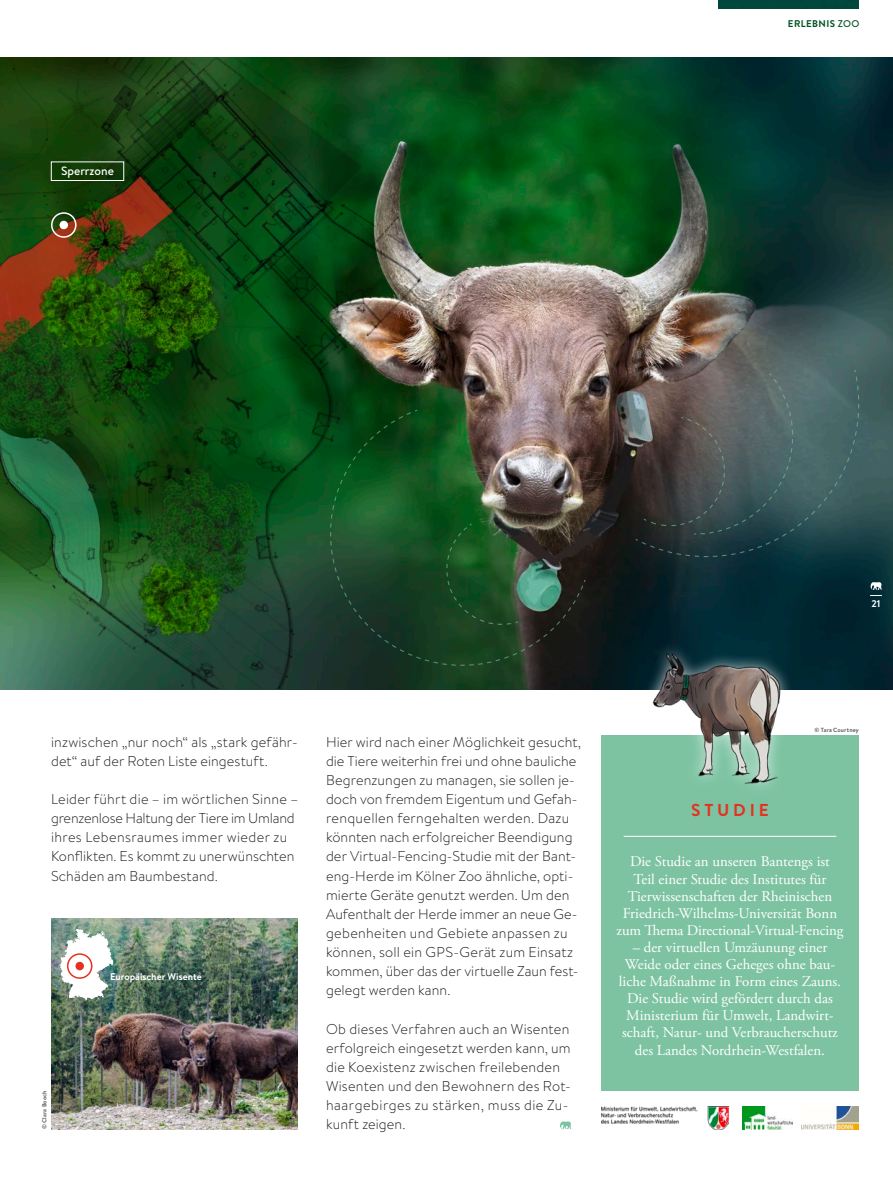
<style>
.page{position:relative;width:893px;height:1191px;background:#fff}
.page>*{position:absolute;margin:0;border:0;box-sizing:border-box;transform-origin:0 0}
.t1{font:700 17.25px "Brandon Text";letter-spacing:.22em;color:#e63121}
.t2{font:14.85px/17.1px "Adobe Garamond Pro";color:#fff;text-align:center}
.t3{font:300 14.25px/19.2px "Brandon Text";letter-spacing:.01em;color:#1a1918}
.t4{font:500 12px "Brandon Text";color:#fff}
.t5{font:700 9.75px "Brandon Text";color:#fff}
.t6{font:700 9.75px "Brandon Text";letter-spacing:.04em;color:#005321}
.t7{font:700 6px "Brandon Text";letter-spacing:.025em;color:#5f605e}
.s1{font-weight:500}
</style>
<div class="page">
<img style="left:604px;top:57px;width:289px;height:632px">
<img style="left:463px;top:57px;width:141px;height:632px">
<img style="left:0;top:57px;width:463px;height:632px">
<img style="left:51px;top:918px;width:247px;height:211px">
<svg style="left:559px;top:1121px;width:12px;height:8px"></svg>
<div style="left:601px;top:736px;width:258px;height:355px;background:#7dc3a2"></div>
<svg style="left:59px;top:927px;width:54px;height:73px"></svg>
<div style="left:640px;top:641px;width:154px;height:155px;background:#fff;opacity:.75"></div>
<img style="left:649px;top:651px;width:136px;height:133px">
<svg style="left:75px;top:961px;width:9px;height:9px"></svg>
<div style="left:67px;top:953px;width:25px;height:25px;border:2px solid #e63121;border-radius:50%"></div>
<hr style="left:624px;top:836px;width:212px;height:1px;background:#fff">
<img style="left:801px;top:1107px;width:58px;height:22px">
<img style="left:743px;top:1107px;width:49px;height:22px">
<img style="left:601px;top:1107px;width:128px;height:22px">
<svg style="left:314px;top:462px;width:37px;height:178px;background:#194d2c"></svg>
<img style="left:351px;top:409px;width:235px;height:235px">
<svg style="left:634px;top:368px;width:230px;height:201px;background:#425354"></svg>
<svg style="left:391px;top:522px;width:194px;height:159px;background:#224228"></svg>
<div style="left:60px;top:221px;width:8px;height:8px;background:#fff;border-radius:50%"></div>
<div style="left:51px;top:212px;width:26px;height:26px;border:2px solid #fff;border-radius:50%"></div>
<div style="left:51px;top:162px;width:73px;height:19px;border:1px solid #fff"></div>
<img style="left:719px;top:0;width:140px;height:9px">
<svg style="left:870px;top:582px;width:12px;height:14px"></svg>
<p class="t4" style="left:61px;top:163px;width:54px">Sperrzone</p>
<p class="t6" style="left:788px;top:17px;width:73px">ERLEBNIS <span class="s1">ZOO</span></p>
<p class="t5" style="left:871px;top:597px;width:11px">21</p>
<p class="t3" style="left:51px;top:731px;width:248px">inzwischen „nur noch“ als „stark gefähr&shy;det“ auf der Roten Liste eingestuft.</p>
<p class="t3" style="left:51px;top:789px;width:249px">Leider führt die – im wörtlichen Sinne – grenzenlose Haltung der Tiere im Umland ihres Lebensraumes immer wieder zu Konflikten. Es kommt zu unerwünschten Schäden am Baumbestand.</p>
<p class="t7" style="left:40px;top:1129px;width:40px;rotate:-90deg">© Clara Booch</p>
<p class="t5" style="left:110px;top:969px;width:93px">Europäischer Wisente</p>
<p class="t3" style="left:326px;top:731px;width:257px">Hier wird nach einer Möglichkeit gesucht, die Tiere weiterhin frei und ohne bauliche Begrenzungen zu managen, sie sollen je&shy;doch von fremdem Eigentum und Gefah&shy;renquellen ferngehalten werden. Dazu könnten nach erfolgreicher Beendigung der Virtual-Fencing-Studie mit der Bant&shy;eng-Herde im Kölner Zoo ähnliche, opti&shy;mierte Geräte genutzt werden. Um den Aufenthalt der Herde immer an neue Ge&shy;gebenheiten und Gebiete anpassen zu können, soll ein GPS-Gerät zum Einsatz kommen, über das der virtuelle Zaun fest&shy;gelegt werden kann.</p>
<p class="t3" style="left:326px;top:1018px;width:246px">Ob dieses Verfahren auch an Wisenten erfolgreich eingesetzt werden kann, um die Koexistenz zwischen freilebenden Wisenten und den Bewohnern des Rot&shy;haargebirges zu stärken, muss die Zu&shy;kunft zeigen.</p>
<p class="t7" style="left:814px;top:725px;width:46px">© Tara Courtney</p>
<p class="t1" style="left:691px;top:798px;width:79px">STUDIE</p>
<p class="t2" style="left:617px;top:853px;width:228px">Die Studie an unseren Bantengs ist<br>Teil einer Studie des Institutes für Tierwissenschaften der Rheinischen Friedrich-Wilhelms-Universität Bonn zum Thema Directional-Virtual-Fencing</p>
<p class="t2" style="left:619px;top:939px;width:224px">– der virtuellen Umzäunung einer Weide oder eines Geheges ohne bau&shy;liche Maßnahme in Form eines Zauns.<br>Die Studie wird gefördert durch das Ministerium für Umwelt, Landwirt&shy;schaft, Natur- und Verbraucherschutz des Landes Nordrhein-Westfalen.</p>
</div>
